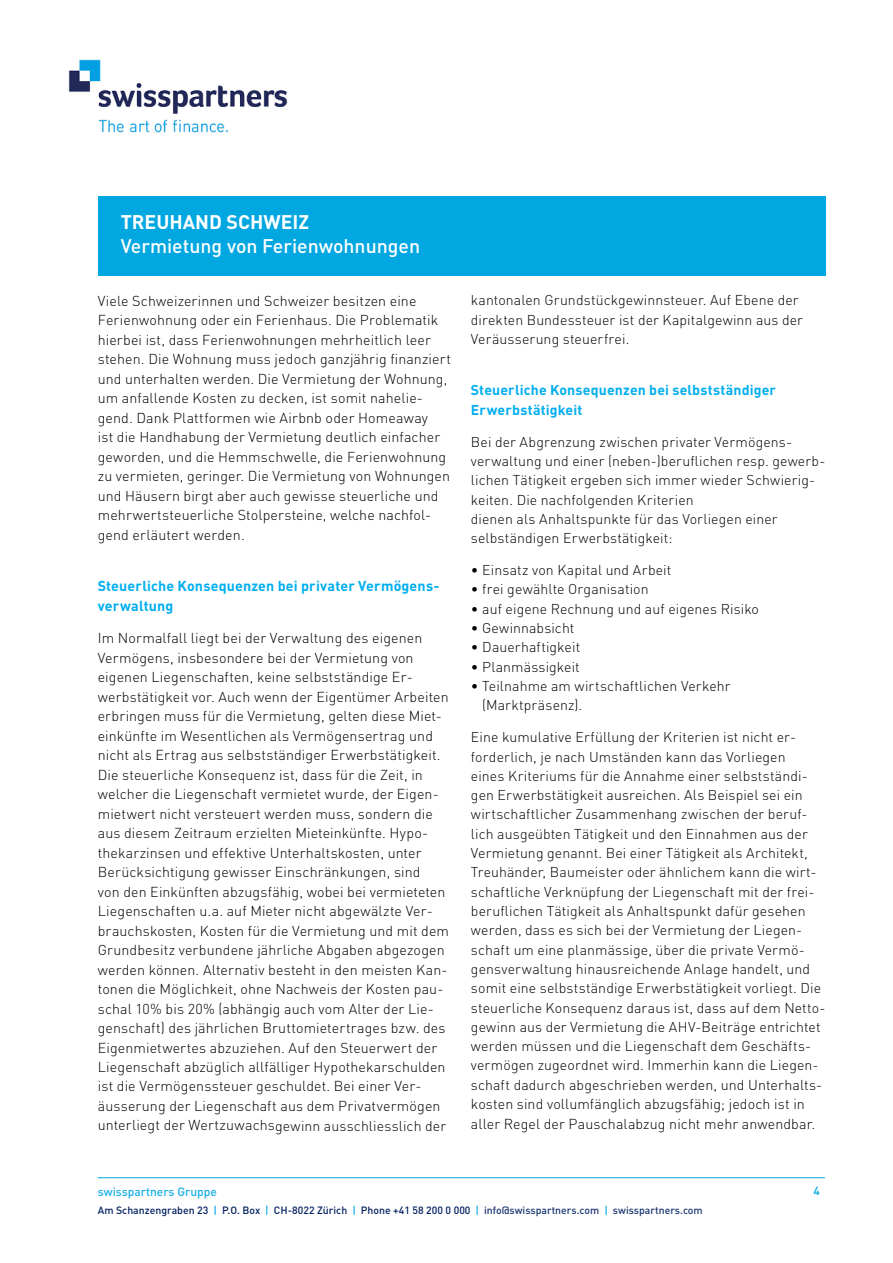
<style>
.page{position:relative;width:893px;height:1263px;background:#fff}
.page>*{position:absolute;margin:0;border:0;box-sizing:border-box;transform-origin:0 0}
.t1{font:500 19.5px "DIN";color:#fff}
.t2{font:700 19.5px "DIN";color:#fff}
.t3{font:300 14.25px/19.5px "DIN";letter-spacing:.005em;color:#000}
.t4{font:700 14.25px/19.5px "DIN";letter-spacing:.01em;color:#00aeef}
.t5{font:300 14.1px/19.4px "DIN";letter-spacing:.01em;color:#000}
.t6{font:700 14.1px/19.4px "DIN";letter-spacing:.01em;color:#00aeef}
.t7{font:500 12px "DIN";color:#1ab0e4}
.t8{font:500 12px "DIN";color:#00a7e1}
.t9{font:500 10.5px "DIN";color:#001f60}
.s1{font-size:14.1px}
.s2{font-size:14.25px}
.s3{color:#00a7e1}
.s4{color:#1a3570}
</style>
<div class="page">
<img style="left:68px;top:60px;width:220px;height:73px">
<hr style="left:98px;top:1177px;width:727px;height:1px;background:#00a7e1">
<div style="left:98px;top:196px;width:728px;height:80px;background:#00a7e1"></div>
<h1 class="t2" style="left:121px;top:209px;width:190px">TREUHAND SCHWEIZ</h1>
<h1 class="t1" style="left:121px;top:233px;width:301px">Vermietung von Ferienwohnungen</h1>
<p class="t3" style="left:98px;top:291px;width:355px">Viele Schweizerinnen und Schweizer besitzen eine Ferienwohnung oder ein Ferienhaus. Die Problematik hierbei ist, dass Ferienwohnungen mehrheitlich leer stehen. Die Wohnung muss jedoch ganzjährig finanziert und unterhalten werden. Die Vermietung der Wohnung, um anfallende Kosten zu decken, ist somit nahelie&shy;gend. Dank Plattformen wie Airbnb oder Homeaway<br>ist die Handhabung der Vermietung deutlich einfacher geworden, und die Hemmschwelle, die Ferienwohnung zu vermieten, geringer. Die Vermietung von Wohnungen und Häusern birgt aber auch gewisse steuerliche und mehrwertsteuerliche Stolpersteine, welche nachfol&shy;gend erläutert werden.</p>
<p class="t4" style="left:98px;top:576px;width:343px">Steuerliche Konsequenzen bei privater Vermögens&shy;verwaltung</p>
<p class="t3" style="left:98px;top:628px;width:353px">Im Normalfall liegt bei der Verwaltung des eigenen Vermögens, insbesondere bei der Vermietung von eigenen Liegenschaften, keine selbstständige Er&shy;werbstätigkeit vor. Auch wenn der Eigentümer Arbeiten erbringen muss für die Vermietung, gelten diese Miet&shy;einkünfte im Wesentlichen als Vermögensertrag und nicht als Ertrag aus selbstständiger Erwerbstätigkeit.<br>Die steuerliche Konsequenz ist, dass für die Zeit, in welcher die Liegenschaft vermietet wurde, der Eigen&shy;mietwert nicht versteuert werden muss, sondern die aus diesem Zeitraum erzielten Mieteinkünfte. Hypo&shy;thekarzinsen und effektive Unterhaltskosten, unter Berücksichtigung gewisser Einschränkungen, sind<br>von den Einkünften abzugsfähig, wobei bei vermieteten Liegenschaften u.a. auf Mieter nicht abgewälzte Ver&shy;brauchskosten, Kosten für die Vermietung und mit dem Grundbesitz verbundene jährliche Abgaben abgezogen werden können. Alternativ besteht in den meisten Kan&shy;tonen die Möglichkeit, ohne Nachweis der Kosten pau&shy;schal 10% bis 20% (abhängig auch vom Alter der Lie&shy;genschaft) des jährlichen Bruttomietertrages bzw. des Eigenmietwertes abzuziehen. Auf den Steuerwert der Liegenschaft abzüglich allfälliger Hypothekarschulden ist die Vermögenssteuer geschuldet. Bei einer Ver&shy;äusserung der Liegenschaft aus dem Privatvermögen unterliegt der Wertzuwachs<span class="s1">gewinn ausschliesslich der</span></p>
<p class="t5" style="left:471px;top:291px;width:334px">kantonalen Grundstückgewinnsteuer. Auf Ebene der direkten Bundessteuer ist der Kapitalgewinn aus der<br>Veräusserung steuerfrei.</p>
<p class="t6" style="left:471px;top:380px;width:307px">Steuerliche Konsequenzen bei selbstständiger<br>Erwerbstätigkeit</p>
<p class="t5" style="left:471px;top:432px;width:356px">Bei der Abgrenzung zwischen privater Vermögens&shy;verwaltung und einer (neben-)beruflichen resp. gewerb&shy;lichen Tätigkeit ergeben sich immer wieder Schwierig&shy;keiten. Die nachfolgenden Kriterien<br>dienen als Anhaltspunkte für das Vorliegen einer selbständigen Erwerbstätigkeit:</p>
<p class="t5" style="left:471px;top:560px;width:202px">• Einsatz von Kapital und Arbeit</p>
<p class="t5" style="left:471px;top:579px;width:179px">• frei gewählte Organisation</p>
<p class="t5" style="left:471px;top:599px;width:290px">• auf eigene Rechnung und auf eigenes Risiko</p>
<p class="t5" style="left:471px;top:618px;width:105px">• Gewinnabsicht</p>
<p class="t5" style="left:471px;top:637px;width:111px">• Dauerhaftigkeit</p>
<p class="t5" style="left:471px;top:657px;width:110px">• Planmässigkeit</p>
<p class="t5" style="left:482px;top:676px;width:250px;text-indent:-11px">• Teilnahme am wirtschaftlichen Verkehr (Marktpräsenz).</p>
<p class="t5" style="left:471px;top:727px;width:356px">Eine kumulative Erfüllung der Kriterien ist nicht er&shy;forderlich, je nach Umständen kann das Vorliegen<br>eines Kriteriums für die Annahme einer selbstständi&shy;gen Erwerbstätigkeit ausreichen. Als Beispiel sei ein wirtschaftlicher Zusammenhang zwischen der beruf&shy;lich ausgeübten Tätigkeit und den Einnahmen aus der Vermietung genannt. Bei einer Tätigkeit als Architekt, Treuhänder, Baumeister oder ähnlichem kann die wirt&shy;schaftliche Verknüpfung der Liegenschaft mit der frei&shy;beruflichen Tätigkeit als Anhaltspunkt dafür gesehen werden, dass es sich bei der Vermietung der Liegen&shy;schaft um eine planmässige, über die private Vermö&shy;gensverwaltung hinausreichende Anlage handelt, und somit eine selbstständige Erwerbstätigkeit vorliegt. Die steuerliche Konsequenz daraus ist, dass auf dem Netto&shy;gewinn aus der Vermietung die AHV-Beiträge entrichtet werden müssen und die Liegenschaft dem Geschäfts&shy;vermögen zugeordnet wird. Immerhin kann die Liegen&shy;schaft dadurch abgeschrieben <span class="s2">werden, und Unterhalts-</span></p>
<p class="t3" style="left:471px;top:1094px;width:346px">kosten sind vollumfänglich abzugsfähig; jedoch ist in aller Regel der Pauschalabzug nicht mehr anwendbar.</p>
<p class="t7" style="left:98px;top:1184px;width:121px">swisspartners Gruppe</p>
<p class="t9" style="left:98px;top:1203px;width:606px">Am Schanzengraben 23 <span class="s3">|</span> P.O. Box <span class="s3">|</span> CH-8022 Zürich <span class="s3">|</span> Phone +41 58 200 0 000 <span class="s3">|</span> <span class="s4">info@swisspartners.com</span> <span class="s3">|</span> <span class="s4">swisspartners.com</span></p>
<p class="t8" style="left:813px;top:1183px;width:8px">4</p>
</div>
